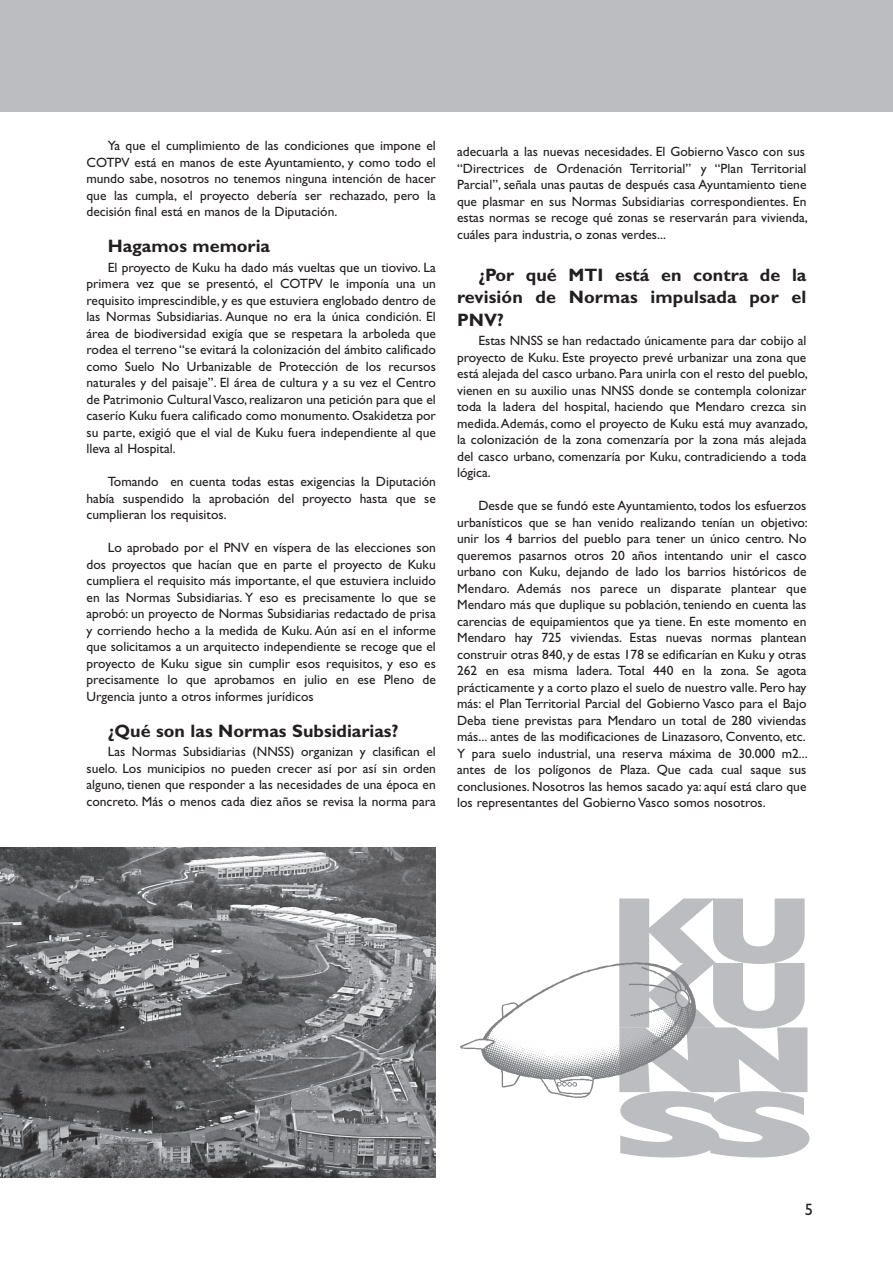
<style>
.page{position:relative;width:893px;height:1263px;background:#fff}
.page>*{position:absolute;margin:0;border:0;box-sizing:border-box;transform-origin:0 0}
.t1{font:800 94.8px "Gill Sans";letter-spacing:-.1em;color:#bcbdc0;scale:1.32 1}
.t2{font:800 94.8px "Gill Sans";letter-spacing:-.1em;color:#bcbdc0;scale:2.17 1}
.t3{font:700 18px/22.5px "Gill Sans";color:#231f20;text-align:justify}
.t4{font:16.5px "Gill Sans";color:#231f20}
.t5{font:13.5px/16.5px "Gill Sans";color:#231f20;text-align:justify}
</style>
<div class="page">
<img style="left:460px;top:963px;width:235px;height:134px">
<div style="left:0;top:0;width:893px;height:112px;background:#bcbdc0"></div>
<img style="left:0;top:848px;width:436px;height:330px">
<p class="t5" style="left:87px;top:139px;width:351px;text-indent:21px">Ya que el cumplimiento de las condiciones que impone el COTPV está en manos de este Ayuntamiento, y como todo el mundo sabe, nosotros no tenemos ninguna intención de hacer que las cumpla, el proyecto debería ser rechazado, pero la decisión final está en manos de la Diputación.</p>
<h2 class="t3" style="left:108px;top:237px;width:164px">Hagamos memoria</h2>
<p class="t5" style="left:87px;top:260px;width:351px;text-indent:21px">El proyecto de Kuku ha dado más vueltas que un tiovivo. La primera vez que se presentó, el COTPV le imponía una un requisito imprescindible, y es que estuviera englobado dentro de las Normas Subsidiarias. Aunque no era la única condición. El área de biodiversidad exigía que se respetara la arboleda que rodea el terreno “se evitará la colonización del ámbito calificado como Suelo No Urbanizable de Protección de los recursos naturales y del paisaje”. El área de cultura y a su vez el Centro de Patrimonio CulturalVasco, realizaron una petición para que el caserío Kuku fuera calificado como monumento. Osakidetza por su parte, exigió que el vial de Kuku fuera independiente al que lleva al Hospital.</p>
<p class="t5" style="left:87px;top:475px;width:351px;text-indent:21px">Tomando en cuenta todas estas exigencias la Diputación había suspendido la aprobación del proyecto hasta que se cumplieran los requisitos.</p>
<p class="t5" style="left:87px;top:541px;width:351px;text-indent:21px">Lo aprobado por el PNV en víspera de las elecciones son dos proyectos que hacían que en parte el proyecto de Kuku cumpliera el requisito más importante, el que estuviera incluido en las Normas Subsidiarias. Y eso es precisamente lo que se aprobó: un proyecto de Normas Subsidiarias redactado de prisa y corriendo hecho a la medida de Kuku. Aún así en el informe que solicitamos a un arquitecto independiente se recoge que el proyecto de Kuku sigue sin cumplir esos requisitos, y eso es precisamente lo que aprobamos en julio en ese Pleno de Urgencia junto a otros informes jurídicos</p>
<h2 class="t3" style="left:108px;top:721px;width:292px">¿Qué son las Normas Subsidiarias?</h2>
<p class="t5" style="left:87px;top:745px;width:351px;text-indent:21px">Las Normas Subsidiarias (NNSS) organizan y clasifican el suelo. Los municipios no pueden crecer así por así sin orden alguno, tienen que responder a las necesidades de una época en concreto. Más o menos cada diez años se revisa la norma para</p>
<p class="t5" style="left:457px;top:145px;width:352px;text-align:left">adecuarla a las nuevas necesidades. El Gobierno Vasco con sus “Directrices de Ordenación Territorial” y “Plan Territorial Parcial”, señala unas pautas de después casa Ayuntamiento tiene que plasmar en sus Normas Subsidiarias correspondientes. En estas normas se recoge qué zonas se reservarán para vivienda, cuáles para industria, o zonas verdes...</p>
<h2 class="t3" style="left:457px;top:265px;width:351px;text-indent:21px">¿Por qué MTI está en contra de la revisión de Normas impulsada por el PNV?</h2>
<p class="t5" style="left:457px;top:334px;width:352px;text-indent:21px">Estas NNSS se han redactado únicamente para dar cobijo al proyecto de Kuku. Este proyecto prevé urbanizar una zona que está alejada del casco urbano. Para unirla con el resto del pueblo, vienen en su auxilio unas NNSS donde se contempla colonizar toda la ladera del hospital, haciendo que Mendaro crezca sin medida.Además, como el proyecto de Kuku está muy avanzado, la colonización de la zona comenzaría por la zona más alejada del casco urbano, comenzaría por Kuku, contradiciendo a toda lógica.</p>
<p class="t5" style="left:457px;top:499px;width:352px;text-align:left;text-indent:21px">Desde que se fundó este Ayuntamiento, todos los esfuerzos urbanísticos que se han venido realizando tenían un objetivo: unir los 4 barrios del pueblo para tener un único centro. No queremos pasarnos otros 20 años intentando unir el casco urbano con Kuku, dejando de lado los barrios históricos de Mendaro. Además nos parece un disparate plantear que Mendaro más que duplique su población, teniendo en cuenta las carencias de equipamientos que ya tiene. En este momento en Mendaro hay 725 viviendas. Estas nuevas normas plantean construir otras 840, y de estas 178 se edificarían en Kuku y otras 262 en esa misma ladera. Total 440 en la zona. Se agota prácticamente y a corto plazo el suelo de nuestro valle. Pero hay más: el Plan Territorial Parcial del Gobierno Vasco para el Bajo Deba tiene previstas para Mendaro un total de 280 viviendas más... antes de las modificaciones de Linazasoro, Convento, etc.<br>Y para suelo industrial, una reserva máxima de 30.000 m2... antes de los polígonos de Plaza. Que cada cual saque sus conclusiones. Nosotros las hemos sacado ya: aquí está claro que los representantes del Gobierno Vasco somos nosotros.</p>
<h1 class="t1" style="left:610px;top:898px;width:154px">KU</h1>
<h1 class="t1" style="left:610px;top:963px;width:154px">KU</h1>
<h1 class="t1" style="left:610px;top:1027px;width:158px">NN</h1>
<h1 class="t2" style="left:610px;top:1092px;width:97px">SS</h1>
<p class="t4" style="left:805px;top:1204px;width:10px">5</p>
</div>
